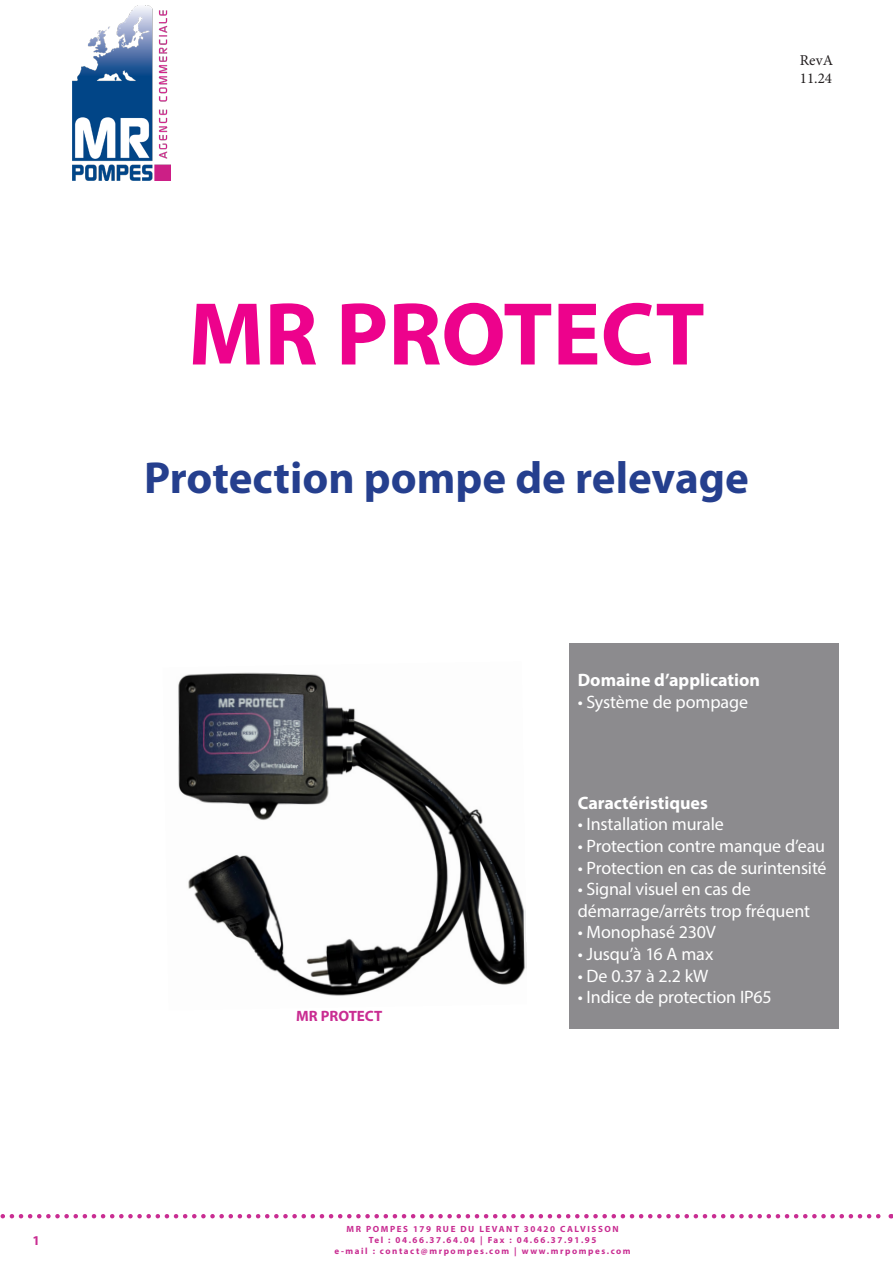
<style>
.page{position:relative;width:893px;height:1263px;background:#fff}
.page>*{position:absolute;margin:0;border:0;box-sizing:border-box;transform-origin:0 0}
.t1{font:700 90px "Myriad Pro";color:#ed028c}
.t2{font:700 45px "Myriad Pro";color:#253f8e}
.t3{font:18px "Myriad Pro";letter-spacing:-.01em;color:#fff}
.t4{font:700 18px "Myriad Pro";color:#fff}
.t5{font:15px "Minion Pro";color:#231f20}
.t6{font:700 15px "Myriad Pro";color:#c92d92}
.t7{font:700 13.5px "Myriad Pro";color:#c92d92}
.t8{font:700 9px "Myriad Pro";letter-spacing:.175em;color:#c92d92}
</style>
<div class="page">
<div style="left:569px;top:643px;width:270px;height:386px;background:#8c8b8e"></div>
<svg style="left:0;top:1214px;width:892px;height:4px"></svg>
<img style="left:72px;top:6px;width:98px;height:174px">
<img style="left:178px;top:672px;width:349px;height:324px">
<p class="t7" style="left:32px;top:1231px;width:9px">1</p>
<p class="t5" style="left:800px;top:50px;width:35px">RevA</p>
<p class="t5" style="left:800px;top:68px;width:34px">11.24</p>
<p class="t1" style="left:188px;top:275px;width:518px">MR PROTECT</p>
<p class="t2" style="left:144px;top:449px;width:606px">Protection pompe de relevage</p>
<p class="t4" style="left:578px;top:668px;width:184px">Domaine d’application</p>
<p class="t3" style="left:578px;top:691px;width:172px">• Système de pompage</p>
<p class="t6" style="left:296px;top:1006px;width:88px">MR PROTECT</p>
<p class="t4" style="left:578px;top:791px;width:132px">Caractéristiques</p>
<p class="t3" style="left:578px;top:813px;width:148px">• Installation murale</p>
<p class="t3" style="left:578px;top:835px;width:249px">• Protection contre manque d’eau</p>
<p class="t3" style="left:578px;top:856px;width:250px">• Protection en cas de surintensité</p>
<p class="t3" style="left:578px;top:878px;width:175px">• Signal visuel en cas de</p>
<p class="t3" style="left:578px;top:899px;width:234px">démarrage/arrêts trop fréquent</p>
<p class="t3" style="left:578px;top:921px;width:140px">• Monophasé 230V</p>
<p class="t3" style="left:578px;top:943px;width:137px">• Jusqu’à 16 A max</p>
<p class="t3" style="left:578px;top:964px;width:132px">• De 0.37 à 2.2 kW</p>
<p class="t3" style="left:578px;top:986px;width:195px">• Indice de protection IP65</p>
<p class="t8" style="left:347px;top:1223px;width:274px">MR POMPES 179 RUE DU LEVANT 30420 CALVISSON</p>
<p class="t8" style="left:369px;top:1234px;width:229px">Tel : 04.66.37.64.04 | Fax : 04.66.37.91.95</p>
<p class="t8" style="left:335px;top:1245px;width:298px">e-mail : contact@mrpompes.com | www.mrpompes.com</p>
</div>
